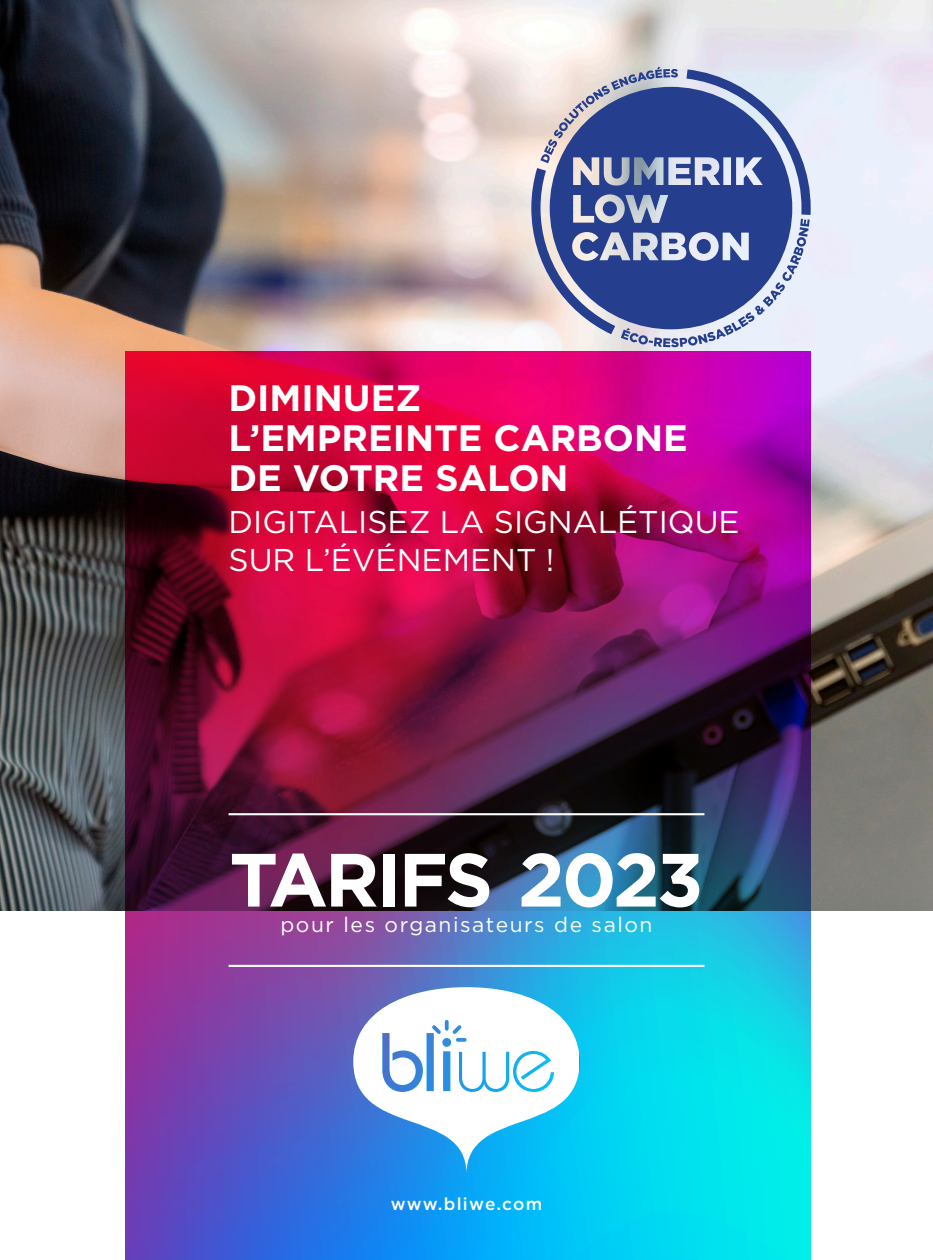
<style>
.page{position:relative;width:933px;height:1260px;background:#fff}
.page>*{position:absolute;margin:0;border:0;box-sizing:border-box;transform-origin:0 0}
.t1{font:700 75.25px "Gotham";letter-spacing:-.04em;color:#fff}
.t2{font:700 36.75px "Gotham";color:#fff}
.t3{font:31.5px/37.8px "Gotham";color:#fff}
.t4{font:21px "Gotham";letter-spacing:.075em;color:#fff}
.t5{font:500 17.32px "Gotham";letter-spacing:.07em;color:#fff}
</style>
<div class="page">
<img style="left:0;top:0;width:933px;height:910px">
<img style="left:126px;top:352px;width:684px;height:908px">
<svg style="left:353px;top:987px;width:226px;height:187px"></svg>
<hr style="left:228px;top:813px;width:476px;height:2px;background:#fff">
<hr style="left:228px;top:965px;width:476px;height:2px;background:#fff">
<svg style="left:531px;top:67px;width:279px;height:280px;background:#7a88b5"></svg>
<p class="t2" style="left:228px;top:376px;width:194px">DIMINUEZ</p>
<p class="t2" style="left:228px;top:417px;width:461px">L’EMPREINTE CARBONE</p>
<p class="t2" style="left:228px;top:457px;width:342px">DE VOTRE SALON</p>
<p class="t3" style="left:228px;top:503px;width:512px">DIGITALISEZ LA SIGNALÉTIQUE<br>SUR L’ÉVÉNEMENT !</p>
<p class="t1" style="left:229px;top:836px;width:475px">TARIFS 2023</p>
<p class="t4" style="left:280px;top:911px;width:374px">pour les organisateurs de salon</p>
<p class="t5" style="left:391px;top:1192px;width:153px">www.bliwe.com</p>
</div>
